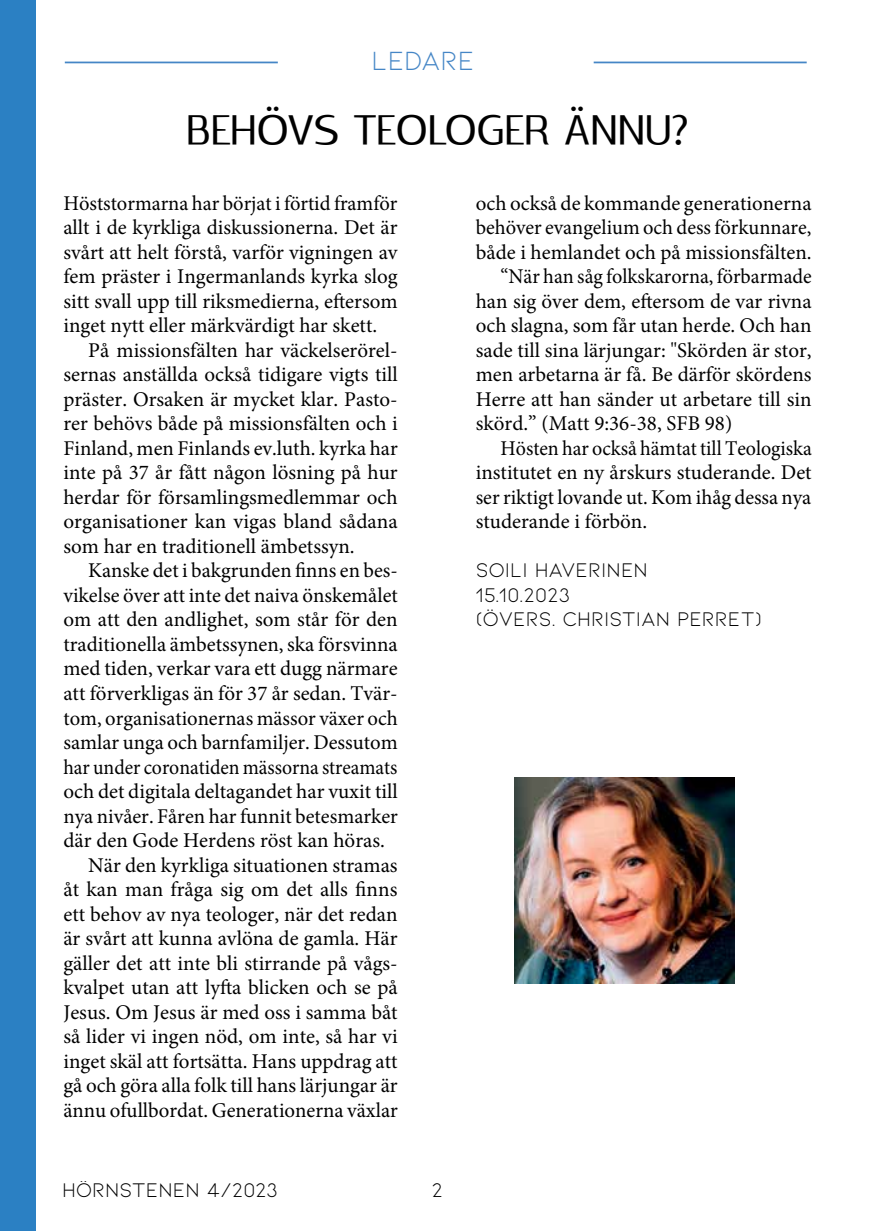
<style>
.page{position:relative;width:874px;height:1231px;background:#fff}
.page>*{position:absolute;margin:0;border:0;box-sizing:border-box;transform-origin:0 0}
.t1{font:42px "Rabelo";color:#000}
.t2{font:28px "Kiona";color:#4586c6}
.t3{font:21px "Minion Pro";color:#000}
.t4{font:21px/24.5px "Kiona";color:#000}
.t5{font:21px "Minion Pro";color:#000;scale:.94 1}
.t6{font:21px "Minion Pro";color:#000;scale:.95 1}
.t7{font:21px "Minion Pro";color:#000;scale:.96 1}
</style>
<div class="page">
<div style="left:0;top:0;width:35px;height:1230px;background:#2b80c3"></div>
<hr style="left:65px;top:62px;width:213px;height:1px;background:#4586c6">
<hr style="left:593px;top:62px;width:213px;height:1px;background:#4586c6">
<img style="left:514px;top:777px;width:220px;height:205px">
<h2 class="t2" style="left:371px;top:45px;width:105px">LEDARE</h2>
<h1 class="t1" style="left:186px;top:106px;width:503px">BEHÖVS TEOLOGER ÄNNU?</h1>
<p class="t3" style="left:63px;top:189px;width:335px">Höststormarna har börjat i förtid framför</p>
<p class="t3" style="left:63px;top:213px;width:335px">allt i de kyrkliga diskussionerna. Det är</p>
<p class="t3" style="left:63px;top:238px;width:335px">svårt att helt förstå, varför vigningen av</p>
<p class="t3" style="left:63px;top:262px;width:335px">fem präster i Ingermanlands kyrka slog</p>
<p class="t3" style="left:63px;top:287px;width:335px">sitt svall upp till riksmedierna, eftersom</p>
<p class="t3" style="left:63px;top:311px;width:315px">inget nytt eller märkvärdigt har skett.</p>
<p class="t3" style="left:88px;top:336px;width:311px">På missionsfälten har väckelserörel-</p>
<p class="t3" style="left:63px;top:360px;width:335px">sernas anställda också tidigare vigts till</p>
<p class="t3" style="left:63px;top:385px;width:335px">präster. Orsaken är mycket klar. Pasto-</p>
<p class="t3" style="left:63px;top:409px;width:335px">rer behövs både på missionsfälten och i</p>
<p class="t3" style="left:63px;top:434px;width:336px">Finland, men Finlands ev.luth. kyrka har</p>
<p class="t3" style="left:63px;top:458px;width:335px">inte på 37 år fått någon lösning på hur</p>
<p class="t3" style="left:63px;top:483px;width:335px">herdar för församlingsmedlemmar och</p>
<p class="t3" style="left:63px;top:507px;width:336px">organisationer kan vigas bland sådana</p>
<p class="t3" style="left:63px;top:532px;width:292px">som har en traditionell ämbetssyn.</p>
<p class="t3" style="left:88px;top:556px;width:311px">Kanske det i bakgrunden finns en bes-</p>
<p class="t3" style="left:63px;top:581px;width:336px">vikelse över att inte det naiva önskemålet</p>
<p class="t3" style="left:63px;top:605px;width:335px">om att den andlighet, som står för den</p>
<p class="t3" style="left:63px;top:630px;width:335px">traditionella ämbetssynen, ska försvinna</p>
<p class="t3" style="left:63px;top:654px;width:335px">med tiden, verkar vara ett dugg närmare</p>
<p class="t3" style="left:63px;top:679px;width:335px">att förverkligas än för 37 år sedan. Tvär-</p>
<p class="t3" style="left:63px;top:703px;width:335px">tom, organisationernas mässor växer och</p>
<p class="t3" style="left:63px;top:728px;width:336px">samlar unga och barnfamiljer. Dessutom</p>
<p class="t5" style="left:63px;top:752px;width:357px">har under coronatiden mässorna streamats</p>
<p class="t3" style="left:63px;top:777px;width:335px">och det digitala deltagandet har vuxit till</p>
<p class="t3" style="left:63px;top:801px;width:336px">nya nivåer. Fåren har funnit betesmarker</p>
<p class="t3" style="left:63px;top:826px;width:323px">där den Gode Herdens röst kan höras.</p>
<p class="t3" style="left:88px;top:850px;width:311px">När den kyrkliga situationen stramas</p>
<p class="t3" style="left:63px;top:875px;width:335px">åt kan man fråga sig om det alls finns</p>
<p class="t3" style="left:63px;top:899px;width:335px">ett behov av nya teologer, när det redan</p>
<p class="t3" style="left:63px;top:924px;width:335px">är svårt att kunna avlöna de gamla. Här</p>
<p class="t3" style="left:63px;top:948px;width:335px">gäller det att inte bli stirrande på vågs-</p>
<p class="t3" style="left:63px;top:973px;width:335px">kvalpet utan att lyfta blicken och se på</p>
<p class="t3" style="left:63px;top:997px;width:335px">Jesus. Om Jesus är med oss i samma båt</p>
<p class="t3" style="left:63px;top:1022px;width:335px">så lider vi ingen nöd, om inte, så har vi</p>
<p class="t3" style="left:63px;top:1046px;width:335px">inget skäl att fortsätta. Hans uppdrag att</p>
<p class="t3" style="left:63px;top:1071px;width:335px">gå och göra alla folk till hans lärjungar är</p>
<p class="t3" style="left:63px;top:1095px;width:336px">ännu ofullbordat. Generationerna växlar</p>
<p class="t4" style="left:62px;top:1176px;width:217px">HÖRNSTENEN 4/2023</p>
<p class="t4" style="left:431px;top:1177px;width:13px">2</p>
<p class="t3" style="left:475px;top:189px;width:337px">och också de kommande generationerna</p>
<p class="t3" style="left:475px;top:213px;width:337px">behöver evangelium och dess förkunnare,</p>
<p class="t3" style="left:475px;top:238px;width:337px">både i hemlandet och på missionsfälten.</p>
<p class="t7" style="left:500px;top:262px;width:325px">“När han såg folkskarorna, förbarmade</p>
<p class="t3" style="left:475px;top:287px;width:337px">han sig över dem, eftersom de var rivna</p>
<p class="t3" style="left:475px;top:311px;width:337px">och slagna, som får utan herde. Och han</p>
<p class="t3" style="left:475px;top:336px;width:337px">sade till sina lärjungar: "Skörden är stor,</p>
<p class="t3" style="left:475px;top:360px;width:337px">men arbetarna är få. Be därför skördens</p>
<p class="t3" style="left:475px;top:385px;width:337px">Herre att han sänder ut arbetare till sin</p>
<p class="t3" style="left:475px;top:409px;width:258px">skörd.” (Matt 9:36-38, SFB 98)</p>
<p class="t6" style="left:500px;top:434px;width:329px">Hösten har också hämtat till Teologiska</p>
<p class="t3" style="left:475px;top:458px;width:337px">institutet en ny årskurs studerande. Det</p>
<p class="t3" style="left:475px;top:483px;width:337px">ser riktigt lovande ut. Kom ihåg dessa nya</p>
<p class="t3" style="left:475px;top:507px;width:173px">studerande i förbön.</p>
<p class="t4" style="left:475px;top:558px;width:287px">SOILI HAVERINEN<br>15.10.2023<br>(ÖVERS. CHRISTIAN PERRET)</p>
</div>
